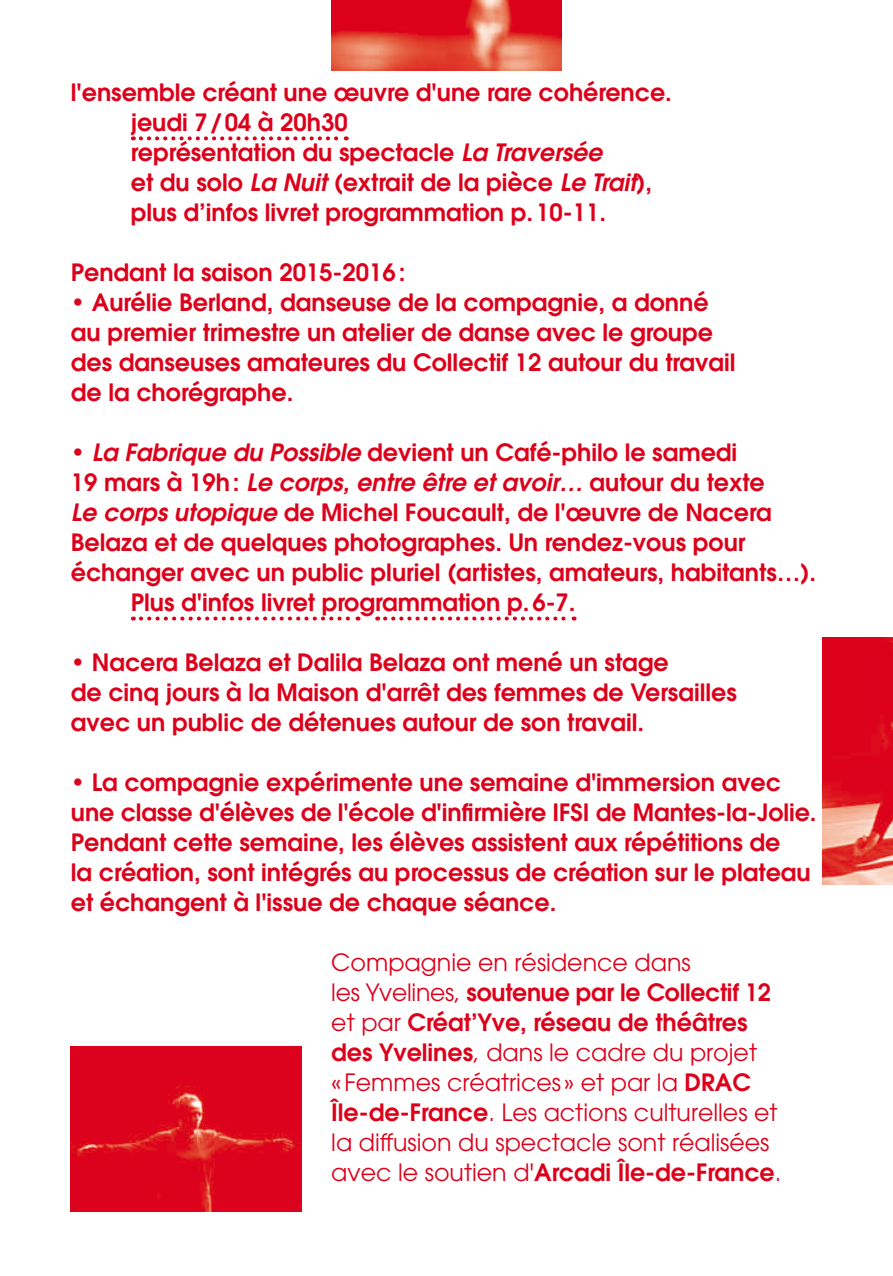
<style>
.page{position:relative;width:893px;height:1276px;background:#fff}
.page>*{position:absolute;margin:0;border:0;box-sizing:border-box;transform-origin:0 0}
.t1{font:600 23.75px/30px "ITC Avant Garde Pro";color:#dc001b}
.t2{font:23.75px/30px "ITC Avant Garde Pro";color:#dc001b}
.t3{font:italic 600 23.75px "ITC Avant Garde Pro";color:#dc001b}
.s1{font-style:italic}
.s2{font-style:normal}
.s3{font-weight:600}
</style>
<div class="page">
<img style="left:823px;top:638px;width:70px;height:246px">
<svg style="left:141px;top:136px;width:206px;height:4px"></svg>
<svg style="left:141px;top:616px;width:217px;height:4px"></svg>
<svg style="left:385px;top:616px;width:190px;height:4px"></svg>
<img style="left:71px;top:1047px;width:230px;height:164px">
<img style="left:331px;top:0;width:231px;height:71px">
<p class="t1" style="left:131px;top:77px;width:543px;text-indent:-60px">l'ensemble créant une œuvre d'une rare cohérence. jeudi 7/04 à 20h30<br>représentation du spectacle <span class="s1">La Traversée<br></span>et du solo <span class="s1">La Nuit</span> (extrait de la pièce <span class="s1">Le Trait</span>), plus d’infos livret programmation p.10-11.</p>
<p class="t1" style="left:71px;top:257px;width:336px">Pendant la saison 2015-2016:</p>
<p class="t1" style="left:71px;top:287px;width:666px">• Aurélie Berland, danseuse de la compagnie, a donné au premier trimestre un atelier de danse avec le groupe des danseuses amateures du Collectif 12 autour du travail de la chorégraphe.</p>
<p class="t1" style="left:71px;top:437px;width:668px">• <span class="s1">La Fabrique du Possible</span> devient un Café-philo le samedi</p>
<p class="t3" style="left:71px;top:466px;width:695px"><span class="s2">19 mars à 19h:</span> Le corps, entre être et avoir… <span class="s2">autour du texte</span></p>
<p class="t1" style="left:71px;top:497px;width:702px"><span class="s1">Le corps utopique</span> de Michel Foucault, de l'œuvre de Nacera</p>
<p class="t1" style="left:71px;top:527px;width:676px">Belaza et de quelques photographes. Un rendez-vous pour</p>
<p class="t1" style="left:71px;top:557px;width:747px">échanger avec un public pluriel (artistes, amateurs, habitants…).</p>
<p class="t1" style="left:131px;top:587px;width:446px">Plus d'infos livret programmation p.6-7.</p>
<p class="t1" style="left:71px;top:647px;width:667px">• Nacera Belaza et Dalila Belaza ont mené un stage<br>de cinq jours à la Maison d'arrêt des femmes de Versailles avec un public de détenues autour de son travail.</p>
<p class="t1" style="left:71px;top:767px;width:747px">• La compagnie expérimente une semaine d'immersion avec une classe d'élèves de l'école d'infirmière IFSI de Mantes-la-Jolie.<br>Pendant cette semaine, les élèves assistent aux répétitions de<br>la création, sont intégrés au processus de création sur le plateau et échangent à l'issue de chaque séance.</p>
<p class="t2" style="left:331px;top:947px;width:452px">Compagnie en résidence dans<br>les Yvelines, <span class="s3">soutenue par le Collectif 12 </span>et par <span class="s3">Créat’Yve, réseau de théâtres des Yvelines</span>, dans le cadre du projet<br>« Femmes créatrices » et par la <span class="s3">DRAC Île-de-France</span>. Les actions culturelles et la diffusion du spectacle sont réalisées avec le soutien d'<span class="s3">Arcadi Île-de-France</span>.</p>
</div>
